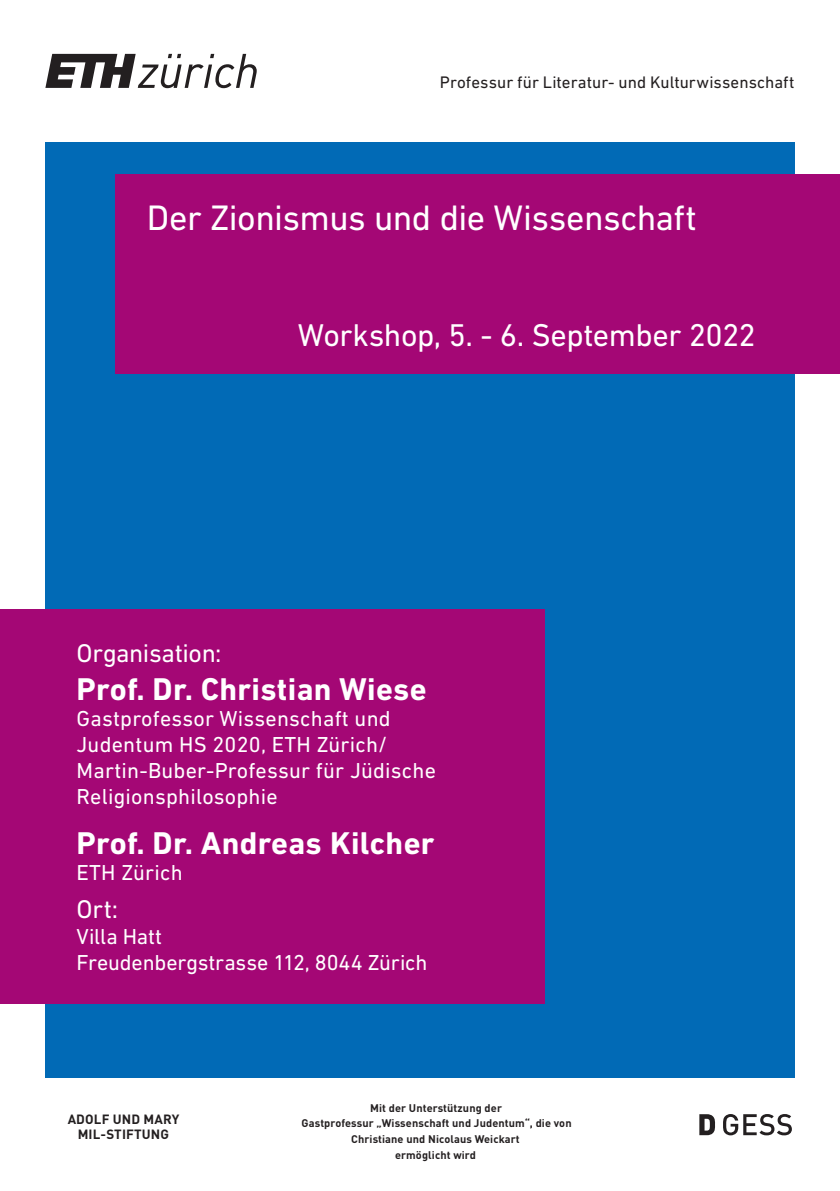
<style>
.page{position:relative;width:840px;height:1191px;background:#fff}
.page>*{position:absolute;margin:0;border:0;box-sizing:border-box;transform-origin:0 0}
.Titel_A5__DIN_Next_R{font:36px "DIN Next W1 G";letter-spacing:-.015em;color:#fff}
.Untertitel_A5__DIN_N{font:700 32px "DIN Next W1 G";letter-spacing:.01em;color:#fff}
.Untertitel_A5__DIN_N-2{font:32px "DIN Next W1 G";letter-spacing:-.015em;color:#fff}
.Untertitel_A5__DIN_N-3{font:26px "DIN Next W1 G";letter-spacing:-.015em;color:#fff}
.Untertitel_A5__DIN_N-4{font:22px/26px "DIN Next W1 G";letter-spacing:.01em;color:#fff}
.Untertitel_A5__DIN_N-5{font:22px/26px "DIN Next W1 G";letter-spacing:-.01em;color:#fff}
.ETH-Organisationsein{font:17px "DIN Next W1 G";letter-spacing:.005em;color:#231f20}
.t1{font:700 13.2px/15.6px "DIN Pro";letter-spacing:.01em;color:#231f20;text-align:center}
.t2{font:700 11px/15.6px "DIN Pro";letter-spacing:.01em;color:#231f20;text-align:center}
</style>
<div class="page">
<svg style="left:45px;top:54px;width:211px;height:34px"></svg>
<div style="left:45px;top:142px;width:749px;height:935px;background:#016ab6"></div>
<div style="left:116px;top:174px;width:723px;height:200px;background:#a40775"></div>
<svg style="left:699px;top:1114px;width:15px;height:21px"></svg>
<svg style="left:723px;top:1114px;width:68px;height:21px"></svg>
<div style="left:0;top:609px;width:544px;height:394px;background:#a40775"></div>
<p class="ETH-Organisationsein" style="left:439px;top:72px;width:356px">Professur für Literatur- und Kulturwissenschaft</p>
<p class="Titel_A5__DIN_Next_R" style="left:147px;top:197px;width:551px">Der Zionismus und die Wissenschaft</p>
<p class="Untertitel_A5__DIN_N-2" style="left:298px;top:317px;width:459px">Workshop, 5. - 6. September 2022</p>
<p class="Untertitel_A5__DIN_N-3" style="left:77px;top:638px;width:146px">Organisation:</p>
<p class="Untertitel_A5__DIN_N" style="left:77px;top:670px;width:351px">Prof. Dr. Christian Wiese</p>
<p class="Untertitel_A5__DIN_N-4" style="left:77px;top:705px;width:361px">Gastprofessor Wissenschaft und<br>Judentum HS 2020, ETH Zürich/<br>Martin-Buber-Professur für Jüdische<br>Religionsphilosophie</p>
<p class="Untertitel_A5__DIN_N" style="left:77px;top:824px;width:359px">Prof. Dr. Andreas Kilcher</p>
<p class="Untertitel_A5__DIN_N-4" style="left:77px;top:859px;width:108px">ETH Zürich</p>
<p class="Untertitel_A5__DIN_N-3" style="left:77px;top:894px;width:43px">Ort:</p>
<p class="Untertitel_A5__DIN_N-5" style="left:77px;top:923px;width:352px">Villa Hatt<br>Freudenbergstrasse 112, 8044 Zürich</p>
<p class="t1" style="left:68px;top:1109px;width:113px">ADOLF UND MARY<br>MIL-STIFTUNG</p>
<p class="t2" style="left:301px;top:1098px;width:271px">Mit der Unterstützung der<br>Gastprofessur „Wissenschaft und Judentum“, die von<br>Christiane und Nicolaus Weickart<br>ermöglicht wird</p>
</div>
